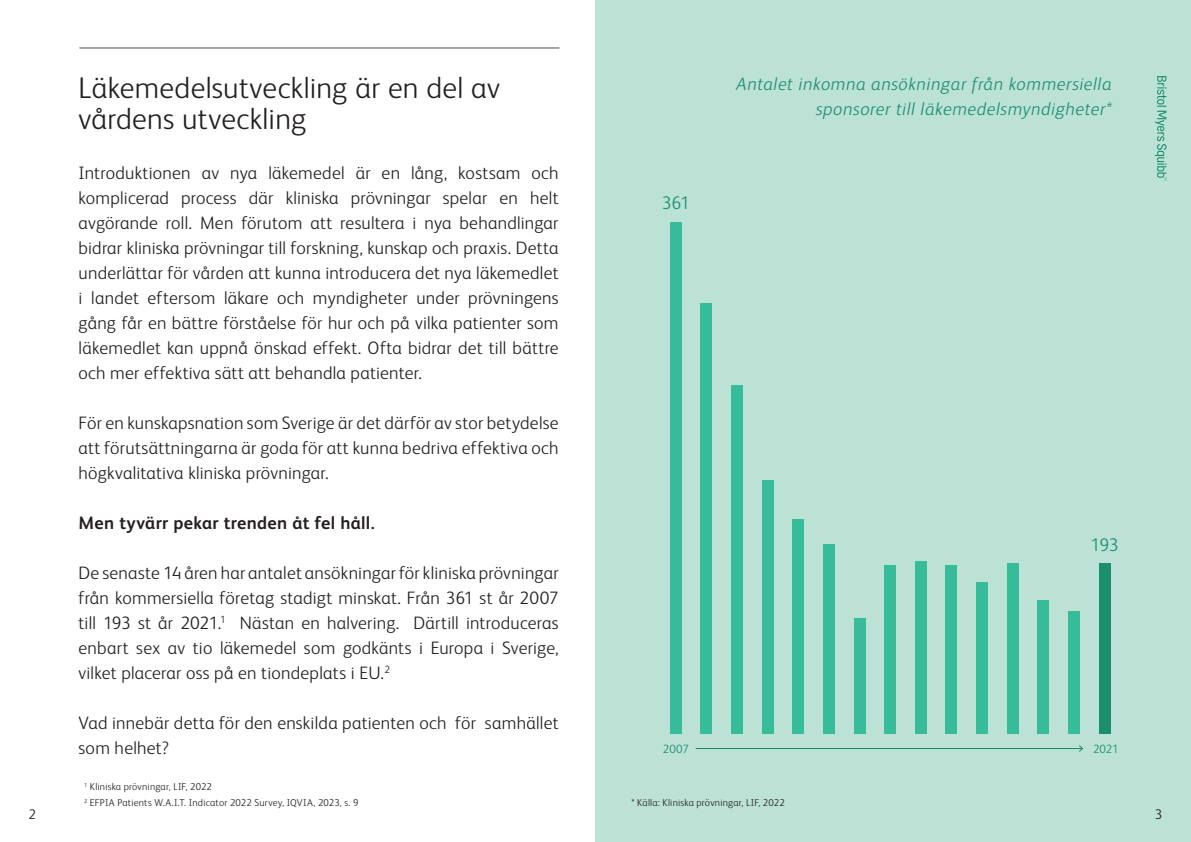
<style>
.page{position:relative;width:1191px;height:842px;background:#fff}
.page>*{position:absolute;margin:0;border:0;box-sizing:border-box;transform-origin:0 0}
.t1{font:300 30px/31px "BMS Humanity";letter-spacing:.01em;color:#231f20}
.t2{font:300 18.3px "BMS Humanity";letter-spacing:-.045em;color:#1b8e6e}
.t3{font:300 18px/25px "BMS Humanity";letter-spacing:.015em;color:#231f20;text-align:justify}
.t4{font:italic 300 18px/25px "BMS Humanity";letter-spacing:.03em;color:#1b8e6e;text-align:right}
.t5{font:700 18px "BMS Humanity";letter-spacing:.02em;color:#231f20}
.t6{font:300 14px "BMS Humanity";color:#231f20}
.t7{font:300 12px "BMS Humanity";letter-spacing:-.005em;color:#1b8e6e}
.t8{font:300 10px "BMS Humanity";letter-spacing:.02em;color:#231f20}
</style>
<div class="page">
<hr style="left:79px;top:48px;width:480px;height:1px;background:#504d50">
<div style="left:595px;top:0;width:596px;height:842px;background:#bce1d5"></div>
<div style="left:1007px;top:564px;width:11px;height:170px;background:#36bc98"></div>
<div style="left:1098px;top:564px;width:12px;height:170px;background:#1b8e6e"></div>
<div style="left:670px;top:222px;width:11px;height:512px;background:#36bc98"></div>
<div style="left:700px;top:304px;width:12px;height:430px;background:#36bc98"></div>
<div style="left:731px;top:385px;width:12px;height:349px;background:#36bc98"></div>
<div style="left:762px;top:480px;width:11px;height:254px;background:#36bc98"></div>
<div style="left:884px;top:566px;width:12px;height:168px;background:#36bc98"></div>
<div style="left:792px;top:519px;width:12px;height:215px;background:#36bc98"></div>
<div style="left:915px;top:562px;width:11px;height:172px;background:#36bc98"></div>
<div style="left:823px;top:544px;width:11px;height:190px;background:#36bc98"></div>
<div style="left:945px;top:565px;width:12px;height:169px;background:#36bc98"></div>
<div style="left:1037px;top:601px;width:12px;height:133px;background:#36bc98"></div>
<div style="left:853px;top:618px;width:12px;height:116px;background:#36bc98"></div>
<div style="left:976px;top:583px;width:12px;height:151px;background:#36bc98"></div>
<div style="left:1068px;top:612px;width:11px;height:122px;background:#36bc98"></div>
<hr style="left:695px;top:748px;width:387px;height:1px;background:#1b8e6e">
<svg style="left:1079px;top:745px;width:3px;height:7px"></svg>
<svg style="left:1155px;top:76px;width:11px;height:104px"></svg>
<p class="t1" style="left:79px;top:71px;width:423px">Läkemedelsutveckling är en del av vårdens utveckling</p>
<p class="t3" style="left:79px;top:159px;width:481px">Introduktionen av nya läkemedel är en lång, kostsam och komplicerad process där kliniska prövningar spelar en helt avgörande roll. Men förutom att resultera i nya behandlingar bidrar kliniska prövningar till forskning, kunskap och praxis. Detta underlättar för vården att kunna introducera det nya läkemedlet i landet eftersom läkare och myndigheter under prövningens gång får en bättre förståelse för hur och på vilka patienter som läkemedlet kan uppnå önskad effekt. Ofta bidrar det till bättre och mer effektiva sätt att behandla patienter.</p>
<p class="t3" style="left:79px;top:409px;width:481px">För en kunskapsnation som Sverige är det därför av stor betydelse att förutsättningarna är goda för att kunna bedriva effektiva och högkvalitativa kliniska prövningar.</p>
<p class="t5" style="left:79px;top:510px;width:297px">Men tyvärr pekar trenden åt fel håll.</p>
<p class="t3" style="left:79px;top:559px;width:481px">De senaste 14 åren har antalet ansökningar för kliniska prövningar från kommersiella företag stadigt minskat. Från 361 st år 2007 till 193 st år 2021.<sup>1</sup> Nästan en halvering. Därtill introduceras enbart sex av tio läkemedel som godkänts i Europa i Sverige, vilket placerar oss på en tiondeplats i EU.<sup>2</sup></p>
<p class="t3" style="left:79px;top:709px;width:481px">Vad innebär detta för den enskilda patienten och för samhället som helhet?</p>
<p class="t2" style="left:661px;top:190px;width:30px">361</p>
<p class="t4" style="left:736px;top:70px;width:376px">Antalet inkomna ansökningar från kommersiella sponsorer till läkemedelsmyndigheter*</p>
<p class="t7" style="left:663px;top:740px;width:28px">2007</p>
<p class="t2" style="left:1090px;top:532px;width:29px">193</p>
<p class="t7" style="left:1093px;top:740px;width:27px">2021</p>
<p class="t8" style="left:84px;top:780px;width:129px"><sup>1</sup> Kliniska prövningar, LIF, 2022</p>
<p class="t8" style="left:84px;top:796px;width:276px"><sup>2</sup> EFPIA Patients W.A.I.T. Indicator 2022 Survey, IQVIA, 2023, s. 9</p>
<p class="t8" style="left:631px;top:796px;width:155px">* Källa: Kliniska prövningar, LIF, 2022</p>
<p class="t6" style="left:28px;top:805px;width:9px">2</p>
<p class="t6" style="left:1155px;top:805px;width:9px">3</p>
</div>
